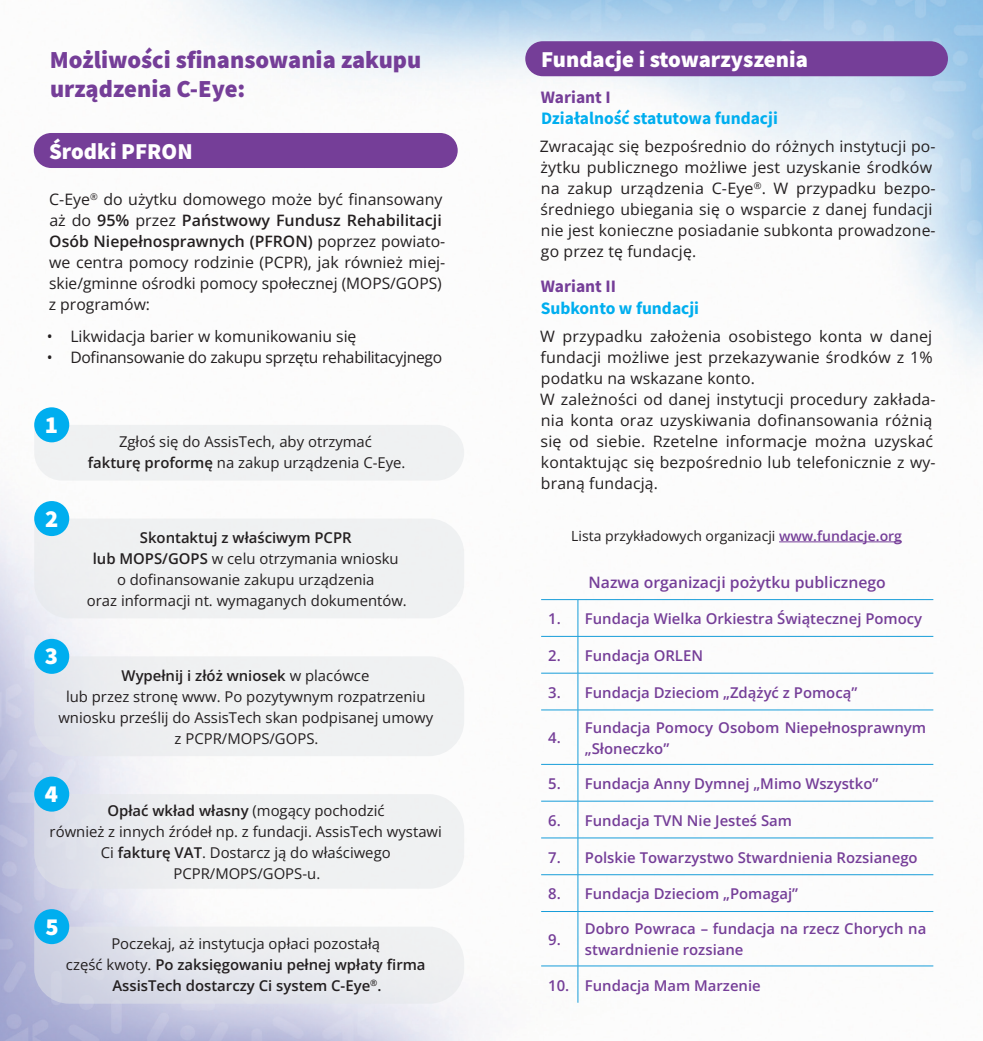
<style>
.page{position:relative;width:983px;height:1041px;background:#fff}
.page>*{position:absolute;margin:0;border:0;box-sizing:border-box;transform-origin:0 0}
.Tytuł{font:900 24.5px/29.4px "Source Sans Pro";color:#753e98}
.Tytuł-2{font:900 24.5px "Source Sans Pro";color:#fff}
.Tytuł-3{font:900 22.75px "Source Sans Pro";color:#fff}
.Podtytuły{font:700 17.5px "Source Sans Pro";color:#00aeef}
.Podtytuły-2{font:700 17.5px "Source Sans Pro";color:#753e98}
.tekst_ciagly{font:15.75px/21px "Open Sans";letter-spacing:.01em;color:#231f20}
.tekst_ciagly-2{font:15.75px "Open Sans";letter-spacing:-.02em;color:#231f20}
.tekst_ciagly-3{font:600 15.75px "Open Sans";color:#753e98}
.kroki{font:14.88px/21px "Open Sans";color:#231f20;text-align:center}
.tabela{font:600 14.88px/21px "Open Sans";color:#753e98}
.kroki-2{font:600 14.88px/21px "Open Sans";color:#231f20;text-align:center}
.przypis{font:14px "Open Sans";color:#231f20}
.s1{font-weight:600;color:#753e98}
.s2{font-weight:600}
.s3{font-family:"Open Sans";font-weight:600;font-size:16.62px;color:#00aeef}
.s4{font-weight:400}
</style>
<div class="page">
<img style="left:0;top:0;width:982px;height:1040px">
<div style="left:34px;top:133px;width:423px;height:35px;background:#753e98;border-radius:18px"></div>
<div style="left:525px;top:41px;width:422px;height:35px;background:#753e98;border-radius:18px"></div>
<hr style="left:778px;top:541px;width:123px;height:1px;background:#753e98">
<hr style="left:541px;top:599px;width:36px;height:1px;background:#179dd9">
<hr style="left:577px;top:599px;width:356px;height:1px;background:#179dd9">
<hr style="left:577px;top:599px;width:1px;height:37px;background:#179dd9">
<hr style="left:541px;top:636px;width:36px;height:1px;background:#179dd9">
<hr style="left:577px;top:636px;width:356px;height:1px;background:#179dd9">
<hr style="left:577px;top:636px;width:1px;height:36px;background:#179dd9">
<hr style="left:541px;top:672px;width:36px;height:1px;background:#179dd9">
<hr style="left:577px;top:672px;width:356px;height:1px;background:#179dd9">
<hr style="left:577px;top:673px;width:1px;height:36px;background:#179dd9">
<hr style="left:541px;top:709px;width:36px;height:1px;background:#179dd9">
<hr style="left:577px;top:709px;width:356px;height:1px;background:#179dd9">
<hr style="left:577px;top:710px;width:1px;height:54px;background:#179dd9">
<hr style="left:541px;top:763px;width:36px;height:1px;background:#179dd9">
<hr style="left:577px;top:763px;width:356px;height:1px;background:#179dd9">
<hr style="left:577px;top:764px;width:1px;height:36px;background:#179dd9">
<hr style="left:541px;top:800px;width:36px;height:1px;background:#179dd9">
<hr style="left:577px;top:800px;width:356px;height:1px;background:#179dd9">
<hr style="left:577px;top:801px;width:1px;height:36px;background:#179dd9">
<hr style="left:541px;top:837px;width:36px;height:1px;background:#179dd9">
<hr style="left:577px;top:837px;width:356px;height:1px;background:#179dd9">
<hr style="left:577px;top:837px;width:1px;height:37px;background:#179dd9">
<hr style="left:541px;top:874px;width:36px;height:1px;background:#179dd9">
<hr style="left:577px;top:874px;width:356px;height:1px;background:#179dd9">
<hr style="left:577px;top:874px;width:1px;height:37px;background:#179dd9">
<hr style="left:541px;top:910px;width:36px;height:1px;background:#179dd9">
<hr style="left:577px;top:910px;width:356px;height:1px;background:#179dd9">
<hr style="left:577px;top:911px;width:1px;height:54px;background:#179dd9">
<hr style="left:541px;top:965px;width:36px;height:1px;background:#179dd9">
<hr style="left:577px;top:965px;width:356px;height:1px;background:#179dd9">
<hr style="left:577px;top:965px;width:1px;height:37px;background:#179dd9">
<div style="left:34px;top:425px;width:430px;height:55px;background:#eff1f2"></div>
<div style="left:34px;top:407px;width:35px;height:35px;background:#00aeef;border-radius:50%"></div>
<div style="left:34px;top:518px;width:430px;height:100px;background:#eff1f2"></div>
<div style="left:34px;top:501px;width:35px;height:35px;background:#00aeef;border-radius:50%"></div>
<svg style="left:34px;top:656px;width:430px;height:100px;fill:#eff1f1"></svg>
<div style="left:34px;top:638px;width:35px;height:35px;background:#00aeef;border-radius:50%"></div>
<svg style="left:34px;top:793px;width:430px;height:95px"></svg>
<div style="left:34px;top:776px;width:35px;height:35px;background:#00aeef;border-radius:50%"></div>
<svg style="left:34px;top:926px;width:430px;height:77px"></svg>
<div style="left:34px;top:908px;width:35px;height:35px;background:#00aeef;border-radius:50%"></div>
<p class="Tytuł" style="left:50px;top:45px;width:373px">Możliwości sfinansowania zakupu urządzenia C-Eye:</p>
<p class="Tytuł-3" style="left:541px;top:44px;width:268px">Fundacje i stowarzyszenia</p>
<p class="Podtytuły-2" style="left:541px;top:85px;width:71px">Wariant I</p>
<p class="Podtytuły" style="left:541px;top:106px;width:238px">Działalność statutowa fundacji</p>
<p class="tekst_ciagly" style="left:539px;top:136px;width:397px">Zwracając się bezpośrednio do różnych instytucji po&shy;żytku publicznego możliwe jest uzyskanie środków na zakup urządzenia C-Eye<sup>®</sup>. W przypadku bezpo&shy;średniego ubiegania się o wsparcie z danej fundacji nie jest konieczne posiadanie subkonta prowadzone&shy;go przez tę fundację.</p>
<p class="Podtytuły-2" style="left:541px;top:275px;width:77px">Wariant II</p>
<p class="Podtytuły" style="left:540px;top:296px;width:160px">Subkonto w fundacji</p>
<p class="tekst_ciagly" style="left:540px;top:325px;width:394px;text-align:justify">W przypadku założenia osobistego konta w danej fundacji możliwe jest przekazywanie środków z 1% podatku na wskazane konto.</p>
<p class="tekst_ciagly" style="left:540px;top:388px;width:397px">W zależności od danej instytucji procedury zakłada&shy;nia konta oraz uzyskiwania dofinansowania różnią się od siebie. Rzetelne informacje można uzyskać kontaktując się bezpośrednio lub telefonicznie z wy&shy;braną fundacją.</p>
<p class="przypis" style="left:571px;top:526px;width:332px">Lista przykładowych organizacji <span class="s1">www.fundacje.org</span></p>
<p class="tekst_ciagly-3" style="left:588px;top:571px;width:299px">Nazwa organizacji pożytku publicznego</p>
<p class="tabela" style="left:548px;top:607px;width:14px">1.</p>
<p class="tabela" style="left:584px;top:607px;width:339px">Fundacja Wielka Orkiestra Świątecznej Pomocy</p>
<p class="tabela" style="left:548px;top:644px;width:14px">2.</p>
<p class="tabela" style="left:584px;top:644px;width:119px">Fundacja ORLEN</p>
<p class="tabela" style="left:548px;top:681px;width:14px">3.</p>
<p class="tabela" style="left:584px;top:681px;width:274px">Fundacja Dzieciom „Zdążyć z Pomocą”</p>
<p class="tabela" style="left:548px;top:727px;width:14px">4.</p>
<p class="tabela" style="left:584px;top:716px;width:343px">Fundacja Pomocy Osobom Niepełnosprawnym „Słoneczko”</p>
<p class="tabela" style="left:548px;top:772px;width:14px">5.</p>
<p class="tabela" style="left:584px;top:772px;width:295px">Fundacja Anny Dymnej „Mimo Wszystko”</p>
<p class="tabela" style="left:548px;top:809px;width:14px">6.</p>
<p class="tabela" style="left:584px;top:809px;width:209px">Fundacja TVN Nie Jesteś Sam</p>
<p class="tabela" style="left:548px;top:846px;width:14px">7.</p>
<p class="tabela" style="left:584px;top:846px;width:334px">Polskie Towarzystwo Stwardnienia Rozsianego</p>
<p class="tabela" style="left:548px;top:882px;width:14px">8.</p>
<p class="tabela" style="left:584px;top:882px;width:214px">Fundacja Dzieciom „Pomagaj”</p>
<p class="tabela" style="left:548px;top:928px;width:14px">9.</p>
<p class="tabela" style="left:584px;top:917px;width:343px">Dobro Powraca – fundacja na rzecz Chorych na stwardnienie rozsiane</p>
<p class="tabela" style="left:548px;top:973px;width:23px">10.</p>
<p class="tabela" style="left:584px;top:973px;width:177px">Fundacja Mam Marzenie</p>
<p class="Tytuł-3" style="left:49px;top:135px;width:145px">Środki PFRON</p>
<p class="tekst_ciagly" style="left:49px;top:188px;width:398px">C-Eye<sup>®</sup> do użytku domowego może być finansowany aż do <span class="s2">95%</span> przez <span class="s2">Państwowy Fundusz Rehabilitacji Osób Niepełnosprawnych (PFRON)</span> poprzez powiato&shy;we centra pomocy rodzinie (PCPR), jak również miej&shy;skie/gminne ośrodki pomocy społecznej (MOPS/GOPS) z programów:</p>
<p class="tekst_ciagly" style="left:47px;top:325px;width:311px">• Likwidacja barier w komunikowaniu się</p>
<p class="tekst_ciagly-2" style="left:47px;top:346px;width:397px">• Dofinansowanie do zakupu sprzętu rehabilitacyjnego</p>
<p class="Tytuł-2" style="left:45px;top:407px;width:19px">1<span class="s3">.</span></p>
<p class="kroki" style="left:88px;top:430px;width:319px">Zgłoś się do AssisTech, aby otrzymać<br><span class="s2">fakturę proformę</span> na zakup urządzenia C-Eye.</p>
<p class="Tytuł-2" style="left:45px;top:501px;width:19px">2<span class="s3">.</span></p>
<p class="kroki" style="left:87px;top:526px;width:321px"><span class="s2">Skontaktuj z właściwym PCPR<br>lub MOPS/GOPS</span> w celu otrzymania wniosku<br>o dofinansowanie zakupu urządzenia<br>oraz informacji nt. wymaganych dokumentów.</p>
<p class="Tytuł-2" style="left:45px;top:639px;width:19px">3<span class="s3">.</span></p>
<p class="kroki" style="left:58px;top:664px;width:376px"><span class="s2">Wypełnij i złóż wniosek</span> w placówce<br>lub przez stronę www. Po pozytywnym rozpatrzeniu wniosku prześlij do AssisTech skan podpisanej umowy z PCPR/MOPS/GOPS.</p>
<p class="Tytuł-2" style="left:45px;top:776px;width:19px">4<span class="s3">.</span></p>
<p class="kroki" style="left:50px;top:799px;width:394px"><span class="s2">Opłać wkład własny</span> (mogący pochodzić<br>również z innych źródeł np. z fundacji. AssisTech wystawi Ci <span class="s2">fakturę VAT</span>. Dostarcz ją do właściwego PCPR/MOPS/GOPS-u.</p>
<p class="Tytuł-2" style="left:45px;top:909px;width:19px">5<span class="s3">.</span></p>
<p class="kroki-2" style="left:66px;top:932px;width:361px"><span class="s4">Poczekaj, aż instytucja opłaci pozostałą<br>część kwoty.</span> Po zaksięgowaniu pełnej wpłaty firma<br>AssisTech dostarczy Ci system C-Eye<sup>®</sup>.</p>
</div>
